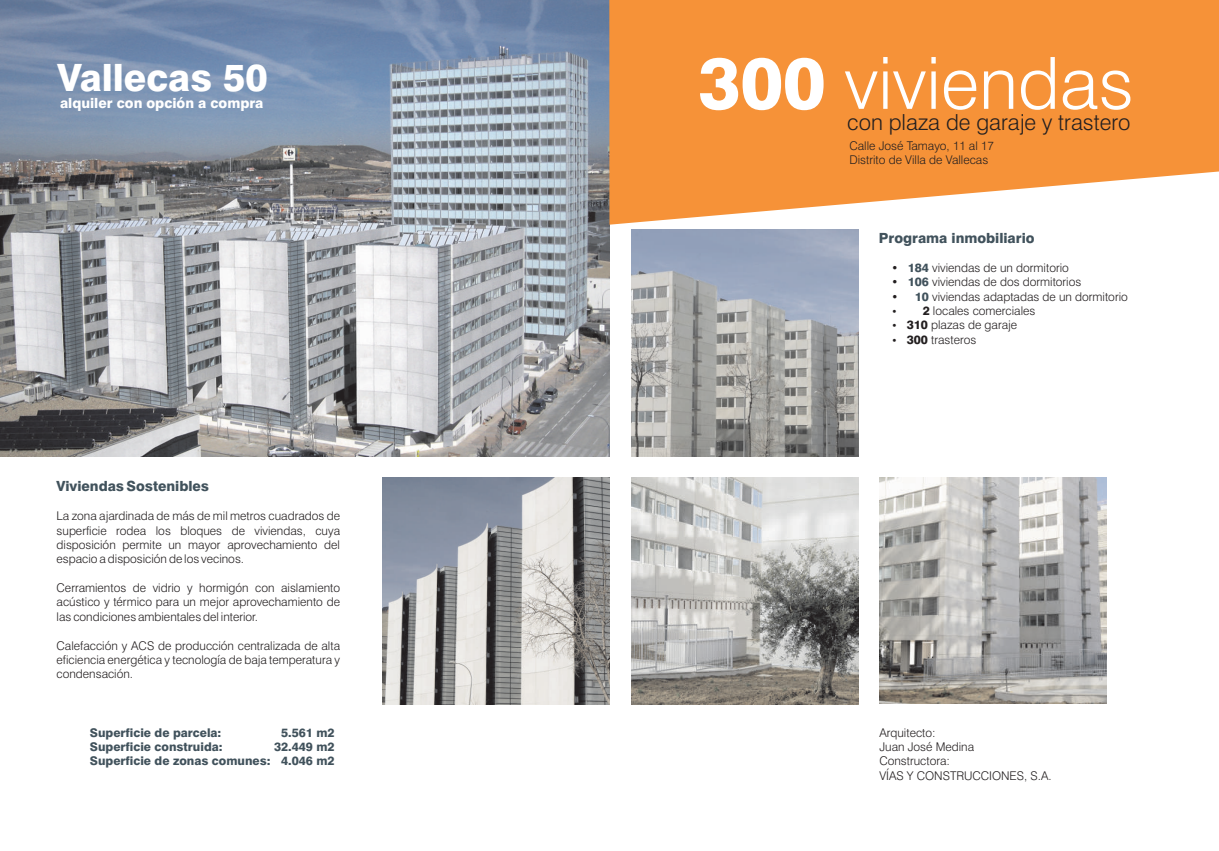
<style>
.page{position:relative;width:1219px;height:851px;background:#fff}
.page>*{position:absolute;margin:0;border:0;box-sizing:border-box;transform-origin:0 0}
.t1{font:300 72px "Swiss 721 BT";color:#fff}
.t2{font:800 37.6px "Swiss 721 BT";color:#fff}
.t3{font:300 22.1px "Swiss 721 BT";color:#231f20}
.t4{font:800 14px "Swiss 721 BT";color:#41525c}
.t5{font:800 14px "Swiss 721 BT";color:#fff}
.t6{font:300 12px/14.4px "Swiss 721 BT";color:#231f20}
.t7{font:800 12px/14.4px "Swiss 721 BT";color:#41525c;text-align:right}
.t8{font:12px/14.4px "Wingdings";color:#231f20;text-align:justify}
.t9{font:10.2px "Wingdings";color:#231f20}
.s1{font-weight:800}
.s2{font-weight:800;color:#41525c}
</style>
<div class="page">
<img style="left:0;top:0;width:609px;height:456px">
<img style="left:879px;top:477px;width:227px;height:226px">
<img style="left:382px;top:478px;width:227px;height:226px">
<img style="left:631px;top:477px;width:227px;height:227px">
<img style="left:631px;top:229px;width:227px;height:227px">
<svg style="left:609px;top:0;width:610px;height:225px;fill:#f69238"></svg>
<h2 class="t2" style="left:57px;top:62px;width:212px">Vallecas 50</h2>
<p class="t5" style="left:60px;top:97px;width:205px">alquiler con opción a compra</p>
<p class="t4" style="left:57px;top:480px;width:154px">Viviendas Sostenibles</p>
<p class="t6" style="left:57px;top:509px;width:285px;text-align:justify">La zona ajardinada de más de mil metros cuadrados de superficie rodea los bloques de viviendas, cuya disposición permite un mayor aprovechamiento del espacio a disposición de los vecinos.</p>
<p class="t6" style="left:57px;top:581px;width:285px;text-align:justify">Cerramientos de vidrio y hormigón con aislamiento acústico y térmico para un mejor aprovechamiento de las condiciones ambientales del interior.</p>
<p class="t6" style="left:57px;top:639px;width:285px;text-align:justify">Calefacción y ACS de producción centralizada de alta eficiencia energética y tecnología de baja temperatura y condensación.</p>
<p class="t7" style="left:90px;top:726px;width:133px">Superficie de parcela:</p>
<p class="t7" style="left:281px;top:726px;width:55px">5.561 m2</p>
<p class="t7" style="left:90px;top:740px;width:134px">Superficie construida:</p>
<p class="t7" style="left:90px;top:740px;width:246px">32.449 m2<br>Superficie de zonas comunes: 4.046 m2</p>
<h1 class="t1" style="left:698px;top:54px;width:437px"><span class="s1">300</span> viviendas</h1>
<h3 class="t3" style="left:847px;top:113px;width:285px">con plaza de garaje y trastero</h3>
<p class="t6" style="left:849px;top:140px;width:146px">Calle José Tamayo, 11 al 17<br>Distrito de Villa de Vallecas</p>
<p class="t4" style="left:879px;top:232px;width:157px">Programa inmobiliario</p>
<p class="t6" style="left:908px;top:261px;width:163px"><span class="s2">184</span> viviendas de un dormitorio</p>
<p class="t6" style="left:908px;top:276px;width:175px"><span class="s2">106</span> viviendas de dos dormitorios</p>
<p class="t6" style="left:915px;top:290px;width:214px"><span class="s2">10</span> viviendas adaptadas de un dormitorio</p>
<p class="t8" style="left:892px;top:261px;width:37px">• • •</p>
<p class="t9" style="left:892px;top:336px;width:32px">•</p>
<p class="t6" style="left:923px;top:304px;width:114px"><span class="s1">2</span> locales comerciales</p>
<p class="t6" style="left:907px;top:319px;width:112px"><span class="s1">310</span> plazas de garaje<br><span class="s1">300</span> trasteros</p>
<p class="t6" style="left:879px;top:726px;width:174px">Arquitecto:<br>Juan José Medina<br>Constructora:<br>VÍAS Y CONSTRUCCIONES, S.A.</p>
</div>
